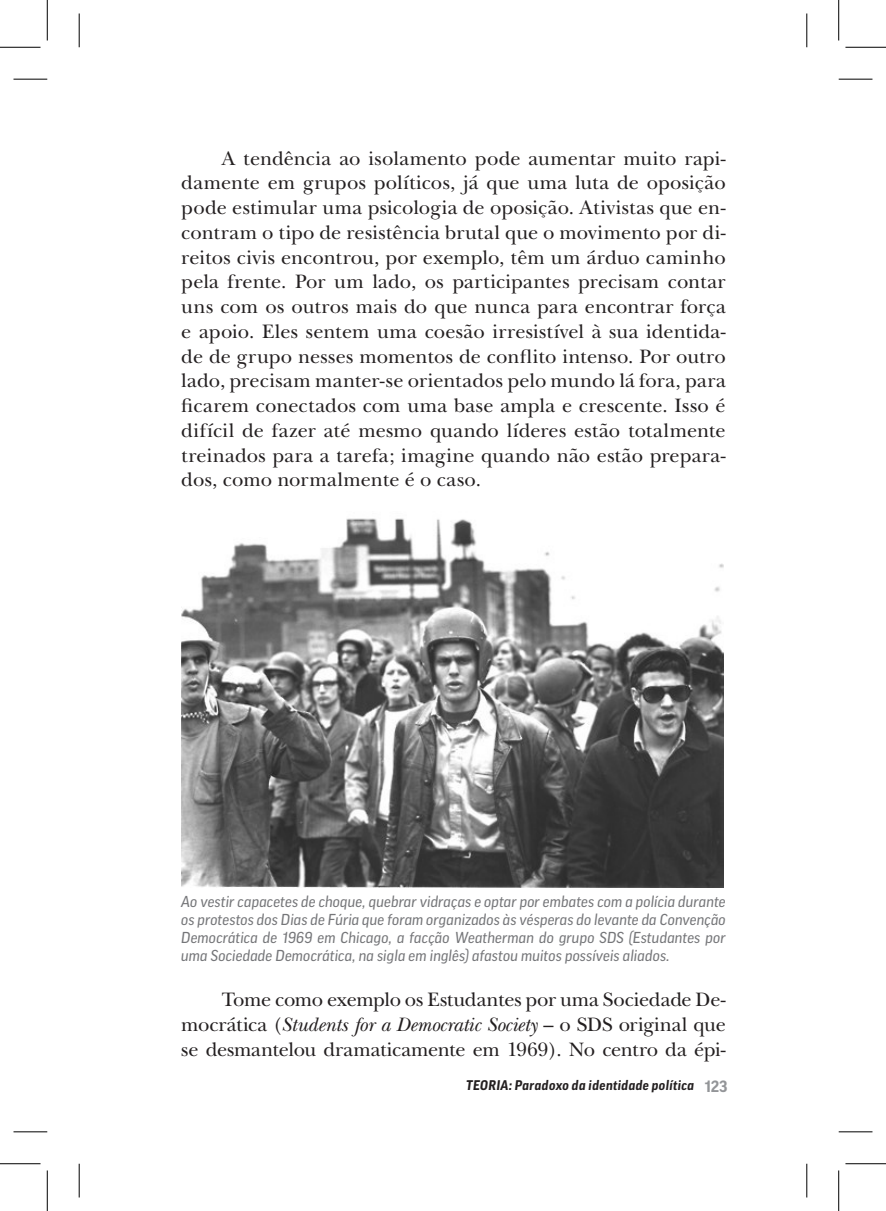
<style>
.page{position:relative;width:886px;height:1211px;background:#fff}
.page>*{position:absolute;margin:0;border:0;box-sizing:border-box;transform-origin:0 0}
.t1{font:20.25px/24.8px "New Baskerville";color:#231f20;text-align:justify}
.t2{font:italic 15.3px/18px "Good OT";letter-spacing:.005em;color:#757679;text-align:justify}
.t3{font:italic 700 13.5px "Good OT";letter-spacing:.03em;color:#231f20}
.s1{font-style:italic}
.s2{font-style:normal;font-size:15.75px;color:#939598}
</style>
<div class="page">
<img style="left:181px;top:518px;width:542px;height:369px">
<hr style="left:14px;top:79px;width:33px;height:1px;background:#000">
<hr style="left:838px;top:79px;width:34px;height:1px;background:#000">
<hr style="left:14px;top:1131px;width:33px;height:1px;background:#000">
<hr style="left:838px;top:1131px;width:34px;height:1px;background:#000">
<hr style="left:79px;top:14px;width:1px;height:33px;background:#000">
<hr style="left:79px;top:1163px;width:1px;height:34px;background:#000">
<hr style="left:806px;top:14px;width:1px;height:33px;background:#000">
<hr style="left:806px;top:1163px;width:1px;height:34px;background:#000">
<hr style="left:0;top:47px;width:40px;height:1px;background:#000">
<hr style="left:845px;top:47px;width:40px;height:1px;background:#000">
<hr style="left:0;top:1163px;width:40px;height:1px;background:#000">
<hr style="left:845px;top:1163px;width:40px;height:1px;background:#000">
<hr style="left:47px;top:0;width:1px;height:40px;background:#000">
<hr style="left:47px;top:1170px;width:1px;height:41px;background:#000">
<hr style="left:838px;top:0;width:1px;height:40px;background:#000">
<hr style="left:838px;top:1170px;width:1px;height:41px;background:#000">
<p class="t1" style="left:181px;top:146px;width:546px;text-indent:40px">A tendência ao isolamento pode aumentar muito rapi&shy;damente em grupos políticos, já que uma luta de oposição pode estimular uma psicologia de oposição. Ativistas que en&shy;contram o tipo de resistência brutal que o movimento por di&shy;reitos civis encontrou, por exemplo, têm um árduo caminho pela frente. Por um lado, os participantes precisam contar uns com os outros mais do que nunca para encontrar força e apoio. Eles sentem uma coesão irresistível à sua identida&shy;de de grupo nesses momentos de conflito intenso. Por outro lado, precisam manter-se orientados pelo mundo lá fora, para ficarem conectados com uma base ampla e crescente. Isso é difícil de fazer até mesmo quando líderes estão totalmente treinados para a tarefa; imagine quando não estão prepara&shy;dos, como normalmente é o caso.</p>
<p class="t2" style="left:181px;top:892px;width:546px">Ao vestir capacetes de choque, quebrar vidraças e optar por embates com a polícia durante os protestos dos Dias de Fúria que foram organizados às vésperas do levante da Convenção Democrática de 1969 em Chicago, a facção Weatherman do grupo SDS (Estudantes por uma Sociedade Democrática, na sigla em inglês) afastou muitos possíveis aliados.</p>
<p class="t1" style="left:181px;top:987px;width:546px;text-indent:40px">Tome como exemplo os Estudantes por uma Sociedade De&shy;mocrática (<span class="s1">Students for a Democratic Society</span> – o SDS original que se desmantelou dramaticamente em 1969). No centro da épi-</p>
<p class="t3" style="left:466px;top:1077px;width:263px">TEORIA: Paradoxo da identidade política <span class="s2">123</span></p>
</div>
